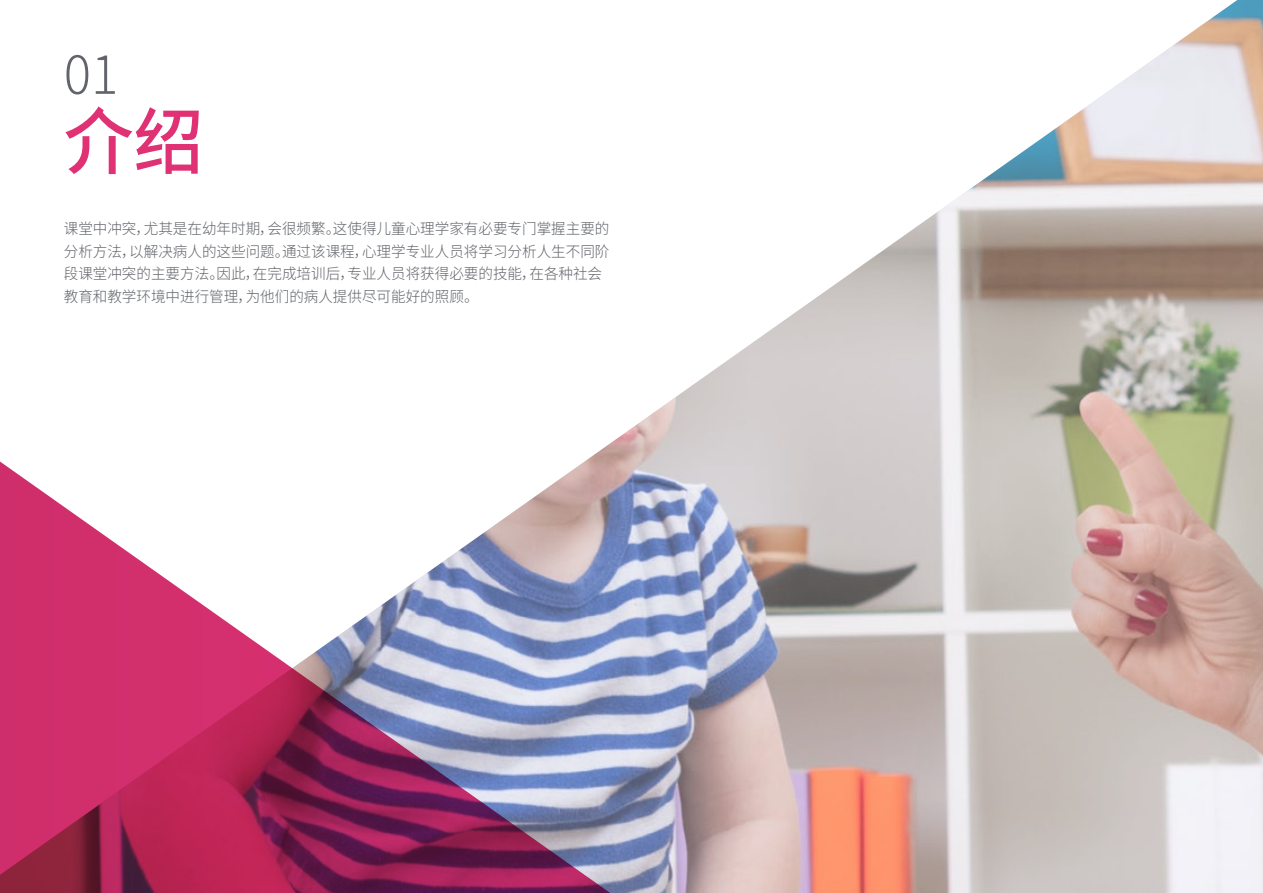
<style>
.page{position:relative;width:1263px;height:893px;background:#fff}
.page>*{position:absolute;margin:0;border:0;box-sizing:border-box;transform-origin:0 0}
.t1{font:500 72px "Source Han Sans CN";color:#df3174}
.t2{font:300 52.5px "Source Han Sans CN";color:#61646a}
.t3{font:300 15px/22.5px "Source Han Sans CN";color:#61646a}
</style>
<div class="page">
<img style="left:607px;top:0;width:656px;height:893px">
<svg style="left:0;top:446px;width:640px;height:447px"></svg>
<h2 class="t2" style="left:64px;top:45px;width:56px">01</h2>
<h1 class="t1" style="left:64px;top:101px;width:141px">介绍</h1>
<p class="t3" style="left:64px;top:218px;width:547px">课堂中冲突，尤其是在幼年时期，会很频繁。这使得儿童心理学家有必要专门掌握主要的分析方法，以解决病人的这些问题。通过该课程，心理学专业人员将学习分析人生不同阶段课堂冲突的主要方法。因此，在完成培训后，专业人员将获得必要的技能，在各种社会教育和教学环境中进行管理，为他们的病人提供尽可能好的照顾。</p>
</div>
